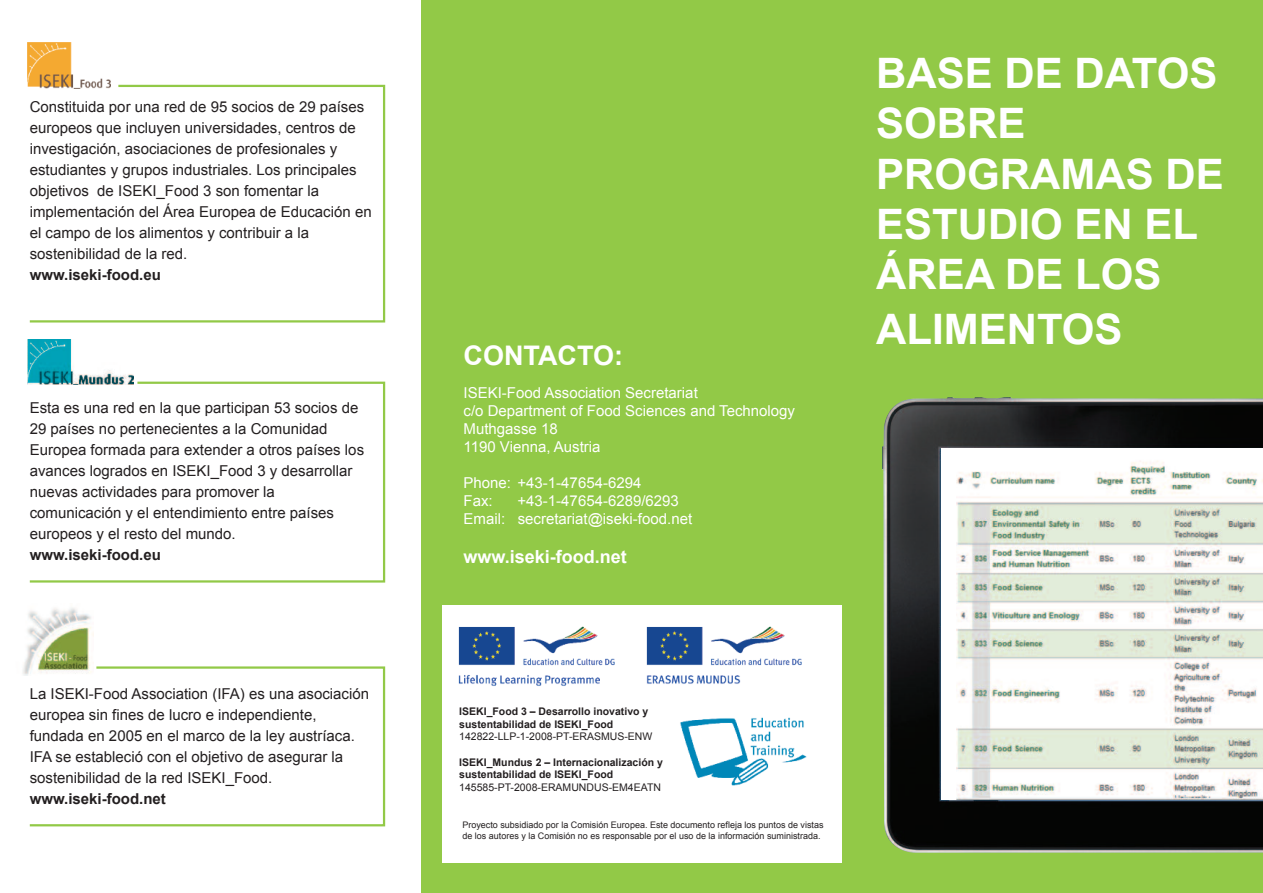
<style>
.page{position:relative;width:1263px;height:893px;background:#fff}
.page>*{position:absolute;margin:0;border:0;box-sizing:border-box;transform-origin:0 0}
.t1{font:700 42px/50.4px "Arial";color:#fff}
.t2{font:700 27px "Arial";color:#fff}
.t3{font:700 18px "Arial";color:#fff}
.t4{font:15px/21px "Arial";color:#231f20}
.t5{font:15px/18px "Arial";color:#fff}
.t6{font:700 15px "Arial";color:#231f20}
.t7{font:700 10.5px/12.6px "Arial";color:#231f20}
.t8{font:10.5px "Arial";color:#231f20}
.t9{font:9px/10.8px "Arial";color:#231f20}
</style>
<div class="page">
<div style="left:421px;top:0;width:842px;height:893px;background:#92c947"></div>
<div style="left:442px;top:605px;width:400px;height:258px;background:#fff"></div>
<img style="left:28px;top:43px;width:83px;height:41px">
<svg style="left:28px;top:84px;width:358px;height:239px"></svg>
<svg style="left:29px;top:380px;width:357px;height:203px"></svg>
<svg style="left:29px;top:666px;width:357px;height:161px"></svg>
<img style="left:646px;top:626px;width:156px;height:58px">
<img style="left:23px;top:608px;width:71px;height:67px">
<img style="left:680px;top:717px;width:127px;height:68px">
<img style="left:28px;top:339px;width:105px;height:45px">
<img style="left:882px;top:397px;width:381px;height:456px">
<div style="left:941px;top:448px;width:322px;height:352px;background:#fff"></div>
<img style="left:957px;top:460px;width:306px;height:340px">
<img style="left:458px;top:626px;width:157px;height:60px">
<p class="t4" style="left:30px;top:97px;width:343px">Constituida por una red de 95 socios de 29 países europeos que incluyen universidades, centros de investigación, asociaciones de profesionales y estudiantes y grupos industriales. Los principales objetivos de ISEKI_Food 3 son fomentar la implementación del Área Europea de Educación en el campo de los alimentos y contribuir a la sostenibilidad de la red.</p>
<p class="t6" style="left:30px;top:267px;width:133px">www.iseki-food.eu</p>
<p class="t4" style="left:30px;top:397px;width:336px">Esta es una red en la que participan 53 socios de 29 países no pertenecientes a la Comunidad Europea formada para extender a otros países los avances logrados en ISEKI_Food 3 y desarrollar nuevas actividades para promover la comunicación y el entendimiento entre países europeos y el resto del mundo.</p>
<p class="t6" style="left:30px;top:546px;width:133px">www.iseki-food.eu</p>
<p class="t4" style="left:30px;top:684px;width:341px">La ISEKI-Food Association (IFA) es una asociación europea sin fines de lucro e independiente, fundada en 2005 en el marco de la ley austríaca.<br>IFA se estableció con el objetivo de asegurar la sostenibilidad de la red ISEKI_Food.</p>
<p class="t6" style="left:30px;top:791px;width:138px">www.iseki-food.net</p>
<h2 class="t2" style="left:463px;top:340px;width:161px">CONTACTO:</h2>
<p class="t5" style="left:463px;top:384px;width:333px">ISEKI-Food Association Secretariat<br>c/o Department of Food Sciences and Technology<br>Muthgasse 18<br>1190 Vienna, Austria</p>
<p class="t5" style="left:463px;top:474px;width:179px">Phone: +43-1-47654-6294<br>Fax:</p>
<p class="t5" style="left:463px;top:492px;width:230px;text-indent:54px">+43-1-47654-6289/6293<br>Email: secretariat@iseki-food.net</p>
<p class="t3" style="left:463px;top:547px;width:165px">www.iseki-food.net</p>
<h1 class="t1" style="left:876px;top:48px;width:349px">BASE DE DATOS<br>SOBRE<br>PROGRAMAS DE<br>ESTUDIO EN EL<br>ÁREA DE LOS</h1>
<h1 class="t1" style="left:876px;top:304px;width:248px">ALIMENTOS</h1>
<p class="t7" style="left:459px;top:705px;width:191px">ISEKI_Food 3 – Desarrollo inovativo y sustentabilidad de ISEKI_Food</p>
<p class="t8" style="left:459px;top:731px;width:195px">142822-LLP-1-2008-PT-ERASMUS-ENW</p>
<p class="t7" style="left:459px;top:756px;width:205px">ISEKI_Mundus 2 – Internacionalización y sustentabilidad de ISEKI_Food</p>
<p class="t8" style="left:459px;top:781px;width:203px">145585-PT-2008-ERAMUNDUS-EM4EATN</p>
<p class="t9" style="left:462px;top:819px;width:363px">Proyecto subsidiado por la Comisión Europea. Este documento refleja los puntos de vistas de los autores y la Comisión no es responsable por el uso de la información suministrada.</p>
</div>
